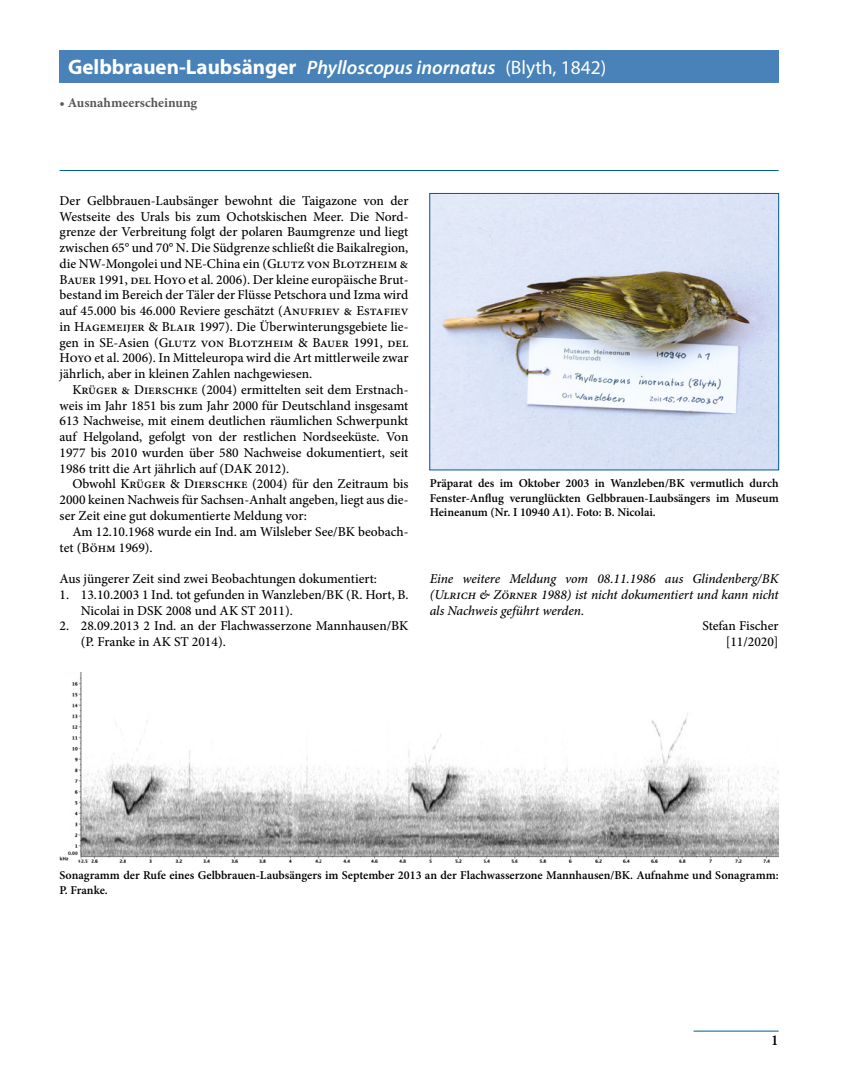
<style>
.page{position:relative;width:851px;height:1072px;background:#fff}
.page>*{position:absolute;margin:0;border:0;box-sizing:border-box;transform-origin:0 0}
.Artname__H1{font:700 21px "Myriad Pro";color:#fff}
.t1{font:600 15px "Minion Pro";color:#000}
.Grundschrift_-_ohne{font:500 13.5px/15.8px "Minion Pro";color:#000}
.Grundschrift_mit_Ein{font:500 13.5px/15.8px "Minion Pro";color:#000;text-align:justify}
.Grundschrift_-_ohne-2{font:italic 500 13.5px/15.8px "Minion Pro";letter-spacing:-.005em;color:#000;text-align:justify}
.Autor_Arttext{font:500 13.5px "Minion Pro";color:#000}
.Status{font:700 13.5px "Minion Pro";color:#575756}
.Legende_Abb_Tab{font:600 12px/14.4px "Minion Pro";color:#000;text-align:justify}
.s1{font-weight:600;font-style:italic;font-size:19.5px}
.s2{font-weight:400;font-size:19.5px}
</style>
<div class="page">
<hr style="left:693px;top:1030px;width:85px;height:1px;background:#005a9a">
<hr style="left:60px;top:170px;width:718px;height:1px;background:#005a9a">
<div style="left:60px;top:50px;width:718px;height:33px;background:#4882b8"></div>
<img style="left:431px;top:195px;width:345px;height:273px">
<div style="left:429px;top:193px;width:349px;height:277px;border:1px solid #005a9a"></div>
<img style="left:60px;top:672px;width:718px;height:190px">
<h1 class="Artname__H1" style="left:68px;top:53px;width:539px">Gelbbrauen-Laubsänger <span class="s1">Phylloscopus inornatus</span> <span class="s2">(Blyth, 1842)</span></h1>
<p class="Status" style="left:60px;top:93px;width:139px">• Ausnahmeerscheinung</p>
<p class="Grundschrift_-_ohne" style="left:60px;top:193px;width:350px;text-align:justify">Der Gelbbrauen-Laubsänger bewohnt die Taigazone von der Westseite des Urals bis zum Ochotskischen Meer. Die Nord&shy;grenze der Verbreitung folgt der polaren Baumgrenze und liegt zwischen 65° und 70° N. Die Südgrenze schließt die Baikalregion, die NW-Mongolei und NE-China ein (Glutz von Blotzheim &amp; Bauer 1991, del Hoyo et al. 2006). Der kleine europäische Brut&shy;bestand im Bereich der Täler der Flüsse Petschora und Izma wird auf 45.000 bis 46.000 Reviere geschätzt (Anufriev &amp; Estafiev in Hagemeijer &amp; Blair 1997). Die Überwinterungsgebiete lie&shy;gen in SE-Asien (Glutz von Blotzheim &amp; Bauer 1991, del Hoyo et al. 2006). In Mitteleuropa wird die Art mittlerweile zwar jährlich, aber in kleinen Zahlen nachgewiesen.</p>
<p class="Grundschrift_mit_Ein" style="left:60px;top:382px;width:350px;text-indent:13px">Krüger &amp; Dierschke (2004) ermittelten seit dem Erstnach&shy;weis im Jahr 1851 bis zum Jahr 2000 für Deutschland insgesamt 613 Nachweise, mit einem deutlichen räumlichen Schwerpunkt auf Helgoland, gefolgt von der restlichen Nordseeküste. Von 1977 bis 2010 wurden über 580 Nachweise dokumentiert, seit 1986 tritt die Art jährlich auf (DAK 2012).</p>
<p class="Grundschrift_mit_Ein" style="left:60px;top:476px;width:350px;text-indent:13px">Obwohl Krüger &amp; Dierschke (2004) für den Zeitraum bis 2000 keinen Nachweis für Sachsen-Anhalt angeben, liegt aus die&shy;ser Zeit eine gut dokumentierte Meldung vor:</p>
<p class="Grundschrift_mit_Ein" style="left:60px;top:523px;width:350px;text-indent:13px">Am 12.10.1968 wurde ein Ind. am Wilsleber See/BK beobach&shy;tet (Böhm 1969).</p>
<p class="Grundschrift_-_ohne" style="left:60px;top:571px;width:319px">Aus jüngerer Zeit sind zwei Beobachtungen dokumentiert:</p>
<p class="Grundschrift_-_ohne" style="left:81px;top:586px;width:329px;text-indent:-21px">1. 13.10.2003 1 Ind. tot gefunden in Wanzleben/BK (R. Hort, B.<br>Nicolai in DSK 2008 und AK ST 2011).</p>
<p class="Grundschrift_-_ohne" style="left:81px;top:618px;width:329px;text-indent:-21px">2. 28.09.2013 2 Ind. an der Flachwasserzone Mannhausen/BK (P. Franke in AK ST 2014).</p>
<p class="Legende_Abb_Tab" style="left:429px;top:476px;width:350px">Präparat des im Oktober 2003 in Wanzleben/BK vermutlich durch Fenster-Anflug verunglückten Gelbbrauen-Laubsängers im Museum Heineanum (Nr. I 10940 A1). Foto: B. Nicolai.</p>
<p class="Grundschrift_-_ohne-2" style="left:429px;top:571px;width:350px">Eine weitere Meldung vom 08.11.1986 aus Glindenberg/BK (Ulrich &amp; Zörner 1988) ist nicht dokumentiert und kann nicht als Nachweis geführt werden.</p>
<p class="Autor_Arttext" style="left:702px;top:617px;width:78px">Stefan Fischer</p>
<p class="Autor_Arttext" style="left:725px;top:632px;width:54px">[11/2020]</p>
<p class="Legende_Abb_Tab" style="left:60px;top:868px;width:720px">Sonagramm der Rufe eines Gelbbrauen-Laubsängers im September 2013 an der Flachwasserzone Mannhausen/BK. Aufnahme und Sonagramm:<br>P. Franke.</p>
<p class="t1" style="left:771px;top:1029px;width:9px">1</p>
</div>
